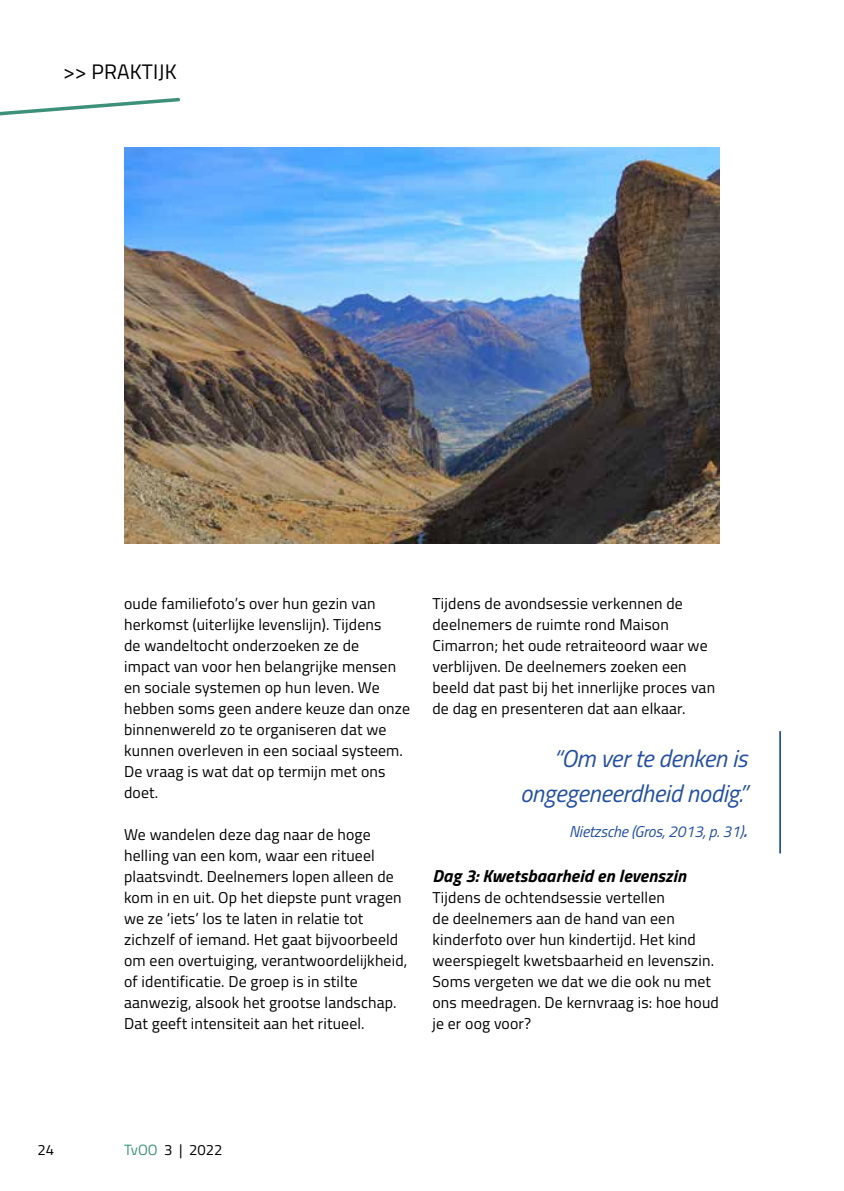
<style>
.page{position:relative;width:844px;height:1191px;background:#fff}
.page>*{position:absolute;margin:0;border:0;box-sizing:border-box;transform-origin:0 0}
.t1{font:italic 24.5px/35px "Titillium Web";letter-spacing:-.01em;color:#25509f;text-align:right}
.t2{font:21px "Titillium Web";letter-spacing:.01em;color:#000}
.t3{font:italic 700 17.5px "Titillium Web";letter-spacing:.01em;color:#000}
.t4{font:15.75px/21px "Titillium Web";letter-spacing:.01em;color:#000}
.t5{font:italic 15.75px "Titillium Web";letter-spacing:-.01em;color:#25509f}
.t6{font:14.88px "Titillium Web";color:#000}
.s1{font-size:24.5px}
.s2{color:#3d917a}
</style>
<div class="page">
<svg style="left:0;top:97px;width:181px;height:19px"></svg>
<img style="left:124px;top:147px;width:595px;height:396px">
<hr style="left:779px;top:731px;width:1px;height:122px;background:#25509f">
<h2 class="t2" style="left:63px;top:56px;width:115px">&gt;&gt; PRAKTIJK</h2>
<p class="t4" style="left:124px;top:592px;width:287px">oude familiefoto’s over hun gezin van herkomst (uiterlijke levenslijn). Tijdens<br>de wandeltocht onderzoeken ze de<br>impact van voor hen belangrijke mensen en sociale systemen op hun leven. We hebben soms geen andere keuze dan onze binnenwereld zo te organiseren dat we kunnen overleven in een sociaal systeem.<br>De vraag is wat dat op termijn met ons doet.</p>
<p class="t4" style="left:124px;top:823px;width:285px">We wandelen deze dag naar de hoge helling van een kom, waar een ritueel plaatsvindt. Deelnemers lopen alleen de kom in en uit. Op het diepste punt vragen we ze ‘iets’ los te laten in relatie tot zichzelf of iemand. Het gaat bijvoorbeeld om een overtuiging, verantwoordelijkheid, of identificatie. De groep is in stilte aanwezig, alsook het grootse landschap.<br>Dat geeft intensiteit aan het ritueel.</p>
<p class="t4" style="left:432px;top:592px;width:284px">Tijdens de avondsessie verkennen de deelnemers de ruimte rond Maison Cimarron; het oude retraiteoord waar we verblijven. De deelnemers zoeken een beeld dat past bij het innerlijke proces van de dag en presenteren dat aan elkaar.</p>
<h1 class="t1" style="left:520px;top:740px;width:229px">“Om ver te denken is ongegeneerdheid nodig.”</h1>
<p class="t5" style="left:569px;top:820px;width:180px">Nietzsche (Gros, 2013, p. 31)<span class="s1">.</span></p>
<p class="t3" style="left:432px;top:862px;width:255px">Dag 3: Kwetsbaarheid en levenszin</p>
<p class="t4" style="left:432px;top:886px;width:288px">Tijdens de ochtendsessie vertellen<br>de deelnemers aan de hand van een kinderfoto over hun kindertijd. Het kind weerspiegelt kwetsbaarheid en levenszin.<br>Soms vergeten we dat we die ook nu met ons meedragen. De kernvraag is: hoe houd je er oog voor?</p>
<p class="t6" style="left:37px;top:1139px;width:18px">24</p>
<p class="t6" style="left:124px;top:1139px;width:100px"><span class="s2">TvOO</span> 3 | 2022</p>
</div>
